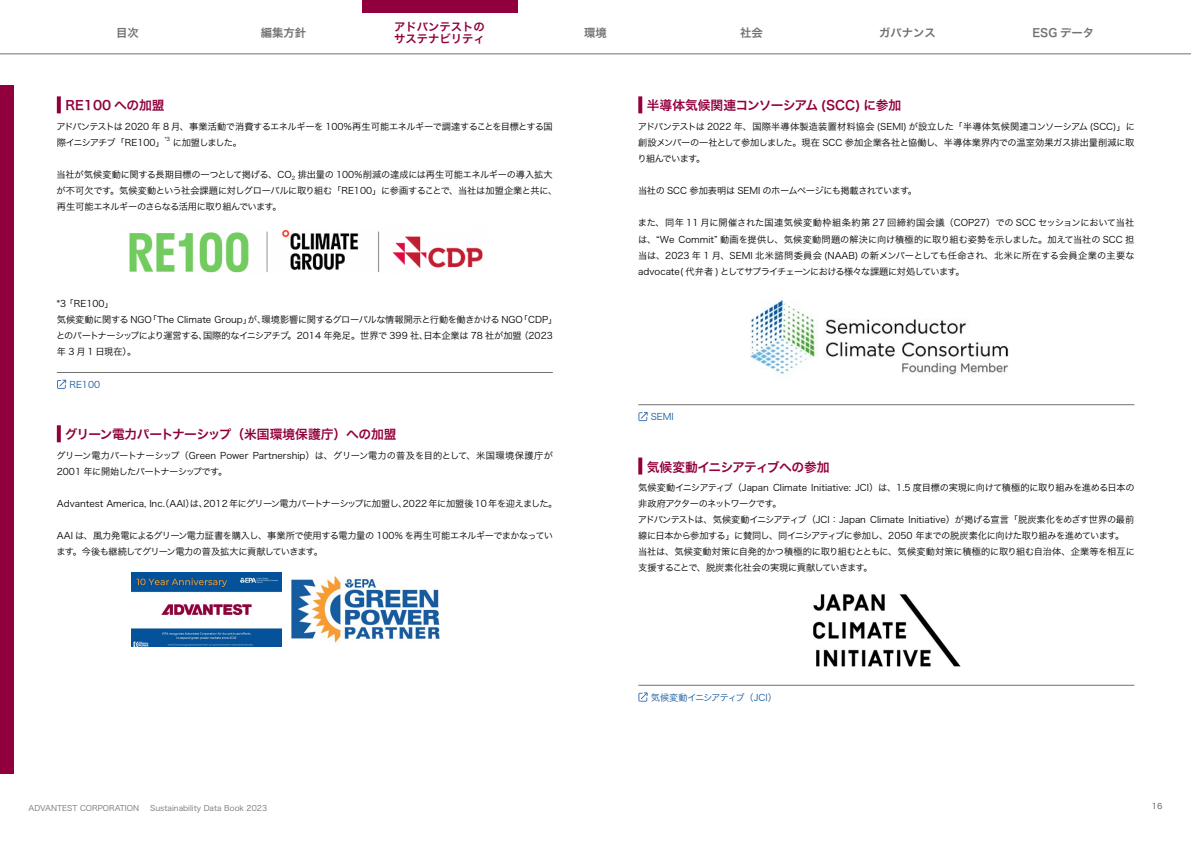
<style>
.page{position:relative;width:1191px;height:842px;background:#fff}
.page>*{position:absolute;margin:0;border:0;box-sizing:border-box;transform-origin:0 0}
.t1{font:12.8px "Hira Kaku Std W6";letter-spacing:-.02em;color:#91003c}
.t2{font:12.8px "Hira Kaku Std W6";color:#91003c}
.t3{font:11.3px "Hira Kaku Pro N W6";color:#727171}
.t4{font:11.3px/12px "Hira Kaku Pro N W6";color:#91003c}
.t5{font:9.2px/16.1px "Hira Kaku Std W3";letter-spacing:-.03em;color:#000}
.t6{font:9.2px/16.1px "Hira Kaku Std W3";color:#000}
.t7{font:9.2px/16.1px "Hira Kaku Std W3";letter-spacing:-.05em;color:#000}
.t8{font:9.2px "Hira Kaku Std W3";letter-spacing:-.055em;color:#15599f}
.t9{font:9.2px "Hira Kaku Std W3";color:#15599f}
.t10{font:9.2px "Hira Kaku Std W3";letter-spacing:-.09em;color:#000}
.t11{font:7.8px "Hira Kaku Std W3";color:#727171}
.t12{font:7.8px "Hira Kaku Std W5";color:#727171}
.t13{font:5.4px "Hira Kaku Std W3";color:#000}
</style>
<div class="page">
<div style="left:361px;top:0;width:156px;height:12px;background:#91003c"></div>
<hr style="left:517px;top:54px;width:156px;height:1px;background:#727171">
<hr style="left:673px;top:54px;width:156px;height:1px;background:#727171">
<hr style="left:829px;top:54px;width:156px;height:1px;background:#727171">
<hr style="left:985px;top:54px;width:156px;height:1px;background:#727171">
<hr style="left:0;top:54px;width:50px;height:1px;background:#727171">
<hr style="left:50px;top:54px;width:156px;height:1px;background:#727171">
<hr style="left:206px;top:54px;width:155px;height:1px;background:#727171">
<hr style="left:361px;top:54px;width:156px;height:1px;background:#727171">
<hr style="left:1141px;top:54px;width:50px;height:1px;background:#727171">
<div style="left:0;top:85px;width:13px;height:689px;background:#91003c"></div>
<svg style="left:57px;top:96px;width:4px;height:17px"></svg>
<hr style="left:57px;top:372px;width:496px;height:1px;background:#727171">
<svg style="left:57px;top:425px;width:4px;height:17px"></svg>
<svg style="left:57px;top:380px;width:9px;height:9px"></svg>
<img style="left:129px;top:230px;width:354px;height:43px">
<img style="left:813px;top:594px;width:148px;height:72px">
<img style="left:131px;top:573px;width:150px;height:74px">
<img style="left:291px;top:576px;width:149px;height:67px">
<svg style="left:638px;top:96px;width:4px;height:17px"></svg>
<hr style="left:638px;top:405px;width:496px;height:1px;background:#727171">
<svg style="left:638px;top:457px;width:4px;height:17px"></svg>
<hr style="left:638px;top:685px;width:496px;height:1px;background:#727171">
<svg style="left:638px;top:412px;width:9px;height:9px"></svg>
<svg style="left:638px;top:692px;width:9px;height:10px"></svg>
<img style="left:750px;top:300px;width:259px;height:75px">
<p class="t3" style="left:116px;top:23px;width:24px">目次</p>
<p class="t3" style="left:261px;top:23px;width:47px">編集方針</p>
<p class="t4" style="left:394px;top:21px;width:92px">アドバンテストのサステナビリティ</p>
<p class="t3" style="left:584px;top:23px;width:24px">環境</p>
<p class="t3" style="left:740px;top:23px;width:24px">社会</p>
<p class="t3" style="left:879px;top:23px;width:58px">ガバナンス</p>
<p class="t3" style="left:1032px;top:23px;width:63px">ESG データ</p>
<h1 class="t2" style="left:65px;top:96px;width:101px">RE100 への加盟</h1>
<p class="t5" style="left:56px;top:118px;width:498px">アドバンテストは 2020 年 8 月、事業活動で消費するエネルギーを 100％再生可能エネルギーで調達することを目標とする国際イニシアチブ「RE100」</p>
<p class="t13" style="left:165px;top:135px;width:7px">*3</p>
<p class="t10" style="left:173px;top:135px;width:70px">に加盟しました。</p>
<p class="t5" style="left:57px;top:166px;width:502px">当社が気候変動に関する長期目標の一つとして掲げる、CO<sub>2</sub> 排出量の 100％削減の達成には再生可能エネルギーの導入拡大が不可欠です。気候変動という社会課題に対しグローバルに取り組む「RE100」に参画することで、当社は加盟企業と共に、再生可能エネルギーのさらなる活用に取り組んでいます。</p>
<p class="t6" style="left:56px;top:295px;width:503px">*3 「RE100」<br>気候変動に関する NGO「The Climate Group」が、環境影響に関するグローバルな情報開示と行動を働きかける NGO「CDP」とのパートナーシップにより運営する、国際的なイニシアチブ。2014 年発足。世界で 399 社、日本企業は 78 社が加盟（2023年 3 月1日現在）。</p>
<p class="t9" style="left:69px;top:377px;width:32px">RE100</p>
<h1 class="t1" style="left:65px;top:425px;width:333px">グリーン電力パートナーシップ（米国環境保護庁）への加盟</h1>
<p class="t6" style="left:56px;top:447px;width:498px">グリーン電力パートナーシップ（Green Power Partnership）は、グリーン電力の普及を目的として、米国環境保護庁が<br>2001 年に開始したパートナーシップです。</p>
<p class="t6" style="left:57px;top:495px;width:502px">Advantest America, Inc.（AAI）は、2012年にグリーン電力パートナーシップに加盟し、2022年に加盟後10年を迎えました。</p>
<p class="t7" style="left:56px;top:527px;width:498px">AAI は、風力発電によるグリーン電力証書を購入し、事業所で使用する電力量の 100% を再生可能エネルギーでまかなっています。今後も継続してグリーン電力の普及拡大に貢献していきます。</p>
<h1 class="t2" style="left:647px;top:96px;width:256px">半導体気候関連コンソーシアム (SCC) に参加</h1>
<p class="t5" style="left:637px;top:118px;width:499px;text-align:justify">アドバンテストは 2022 年、国際半導体製造装置材料協会 (SEMI) が設立した「半導体気候関連コンソーシアム (SCC)」に創設メンバーの一社として参加しました。現在 SCC 参加企業各社と協働し、半導体業界内での温室効果ガス排出量削減に取り組んでいます。</p>
<p class="t5" style="left:638px;top:183px;width:281px">当社の SCC 参加表明は SEMI のホームページにも掲載されています。</p>
<p class="t5" style="left:638px;top:215px;width:498px;text-align:justify">また、同年 11 月に開催された国連気候変動枠組条約第 27 回締約国会議（COP27）での SCC セッションにおいて当社は、“We Commit” 動画を提供し、気候変動問題の解決に向け積極的に取り組む姿勢を示しました。加えて当社の SCC 担当は、2023 年 1 月、SEMI 北米諮問委員会 (NAAB) の新メンバーとしても任命され、北米に所在する会員企業の主要なadvocate( 代弁者 ) としてサプライチェーンにおける様々な課題に対処しています。</p>
<p class="t9" style="left:651px;top:410px;width:25px">SEMI</p>
<h1 class="t1" style="left:647px;top:457px;width:184px">気候変動イニシアティブへの参加</h1>
<p class="t5" style="left:638px;top:479px;width:498px">気候変動イニシアティブ（Japan Climate Initiative: JCI）は、1.5 度目標の実現に向けて積極的に取り組みを進める日本の非政府アクターのネットワークです。<br>アドバンテストは、気候変動イニシアティブ（JCI：Japan Climate Initiative）が掲げる宣言「脱炭素化をめざす世界の最前線に日本から参加する」に賛同し、同イニシアティブに参加し、2050 年までの脱炭素化に向けた取り組みを進めています。当社は、気候変動対策に自発的かつ積極的に取り組むとともに、気候変動対策に積極的に取り組む自治体、企業等を相互に支援することで、脱炭素化社会の実現に貢献していきます。</p>
<p class="t8" style="left:651px;top:690px;width:128px">気候変動イニシアティブ（JCI）</p>
<p class="t11" style="left:28px;top:802px;width:112px">ADVANTEST CORPORATION</p>
<p class="t11" style="left:150px;top:802px;width:118px">Sustainability Data Book 2023</p>
<p class="t12" style="left:1151px;top:800px;width:12px">16</p>
</div>
